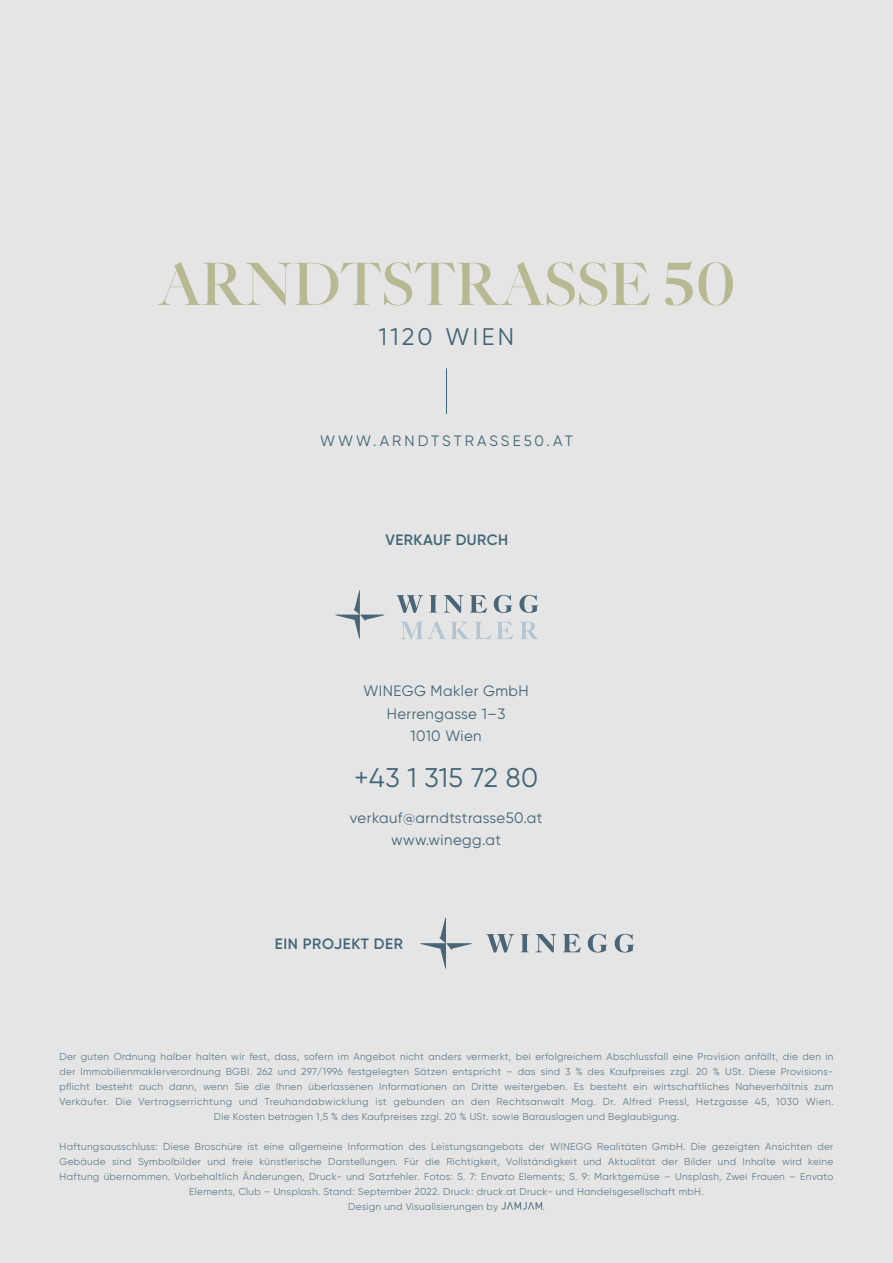
<style>
.page{position:relative;width:893px;height:1263px;background:#e5e5e5}
.page>*{position:absolute;margin:0;border:0;box-sizing:border-box;transform-origin:0 0}
.t1{font:58.5px "Quase Display";letter-spacing:-.005em;color:#b8b992}
.t2{font:27px "Gilroy";letter-spacing:.02em;color:#416576}
.t3{font:24px "Gilroy";letter-spacing:.14em;color:#416576}
.t4{font:15px/22.5px "Gilroy";letter-spacing:.03em;color:#416576;text-align:center}
.t5{font:600 15px "Gilroy";letter-spacing:.035em;color:#416576}
.t6{font:15px "Gilroy";letter-spacing:.205em;color:#416576}
.t7{font:10.05px/15px "Gilroy";letter-spacing:.03em;color:#416576;text-align:center}
</style>
<div class="page">
<svg style="left:501px;top:1202px;width:41px;height:7px"></svg>
<hr style="left:446px;top:368px;width:1px;height:46px;background:#416576">
<svg style="left:335px;top:590px;width:50px;height:49px"></svg>
<svg style="left:396px;top:595px;width:142px;height:18px"></svg>
<svg style="left:401px;top:621px;width:138px;height:18px"></svg>
<svg style="left:486px;top:934px;width:148px;height:18px"></svg>
<svg style="left:420px;top:917px;width:52px;height:52px"></svg>
<h1 class="t1" style="left:157px;top:246px;width:580px">ARNDTSTRASSE 50</h1>
<h3 class="t3" style="left:379px;top:322px;width:137px">1120 WIEN</h3>
<h3 class="t6" style="left:320px;top:432px;width:254px">WWW.ARNDTSTRASSE50.AT</h3>
<h3 class="t5" style="left:385px;top:530px;width:124px">VERKAUF DURCH</h3>
<h3 class="t4" style="left:364px;top:679px;width:167px">WINEGG Makler GmbH<br>Herrengasse 1–3<br>1010 Wien</h3>
<h2 class="t2" style="left:354px;top:761px;width:185px">+43 1 315 72 80</h2>
<h3 class="t4" style="left:350px;top:806px;width:194px">verkauf@arndtstrasse50.at www.winegg.at</h3>
<h3 class="t5" style="left:275px;top:934px;width:130px">EIN PROJEKT DER</h3>
<p class="t7" style="left:60px;top:1048px;width:775px">Der guten Ordnung halber halten wir fest, dass, sofern im Angebot nicht anders vermerkt, bei erfolgreichem Abschlussfall eine Provision anfällt, die den in der Immobilienmaklerverordnung BGBI. 262 und 297/1996 festgelegten Sätzen entspricht – das sind 3 % des Kaufpreises zzgl. 20 % USt. Diese Provisions&shy;pflicht besteht auch dann, wenn Sie die Ihnen überlassenen Informationen an Dritte weitergeben. Es besteht ein wirtschaftliches Naheverhältnis zum Verkäufer. Die Vertragserrichtung und Treuhandabwicklung ist gebunden an den Rechtsanwalt Mag. Dr. Alfred Pressl, Hetzgasse 45, 1030 Wien.<br>Die Kosten betragen 1,5 % des Kaufpreises zzgl. 20 % USt. sowie Barauslagen und Beglaubigung.</p>
<p class="t7" style="left:60px;top:1138px;width:775px">Haftungsausschluss: Diese Broschüre ist eine allgemeine Information des Leistungsangebots der WINEGG Realitäten GmbH. Die gezeigten Ansichten der</p>
<p class="t7" style="left:60px;top:1153px;width:775px">Gebäude sind Symbolbilder und freie künstlerische Darstellungen. Für die Richtigkeit, Vollständigkeit und Aktualität der Bilder und Inhalte wird keine</p>
<p class="t7" style="left:60px;top:1168px;width:775px">Haftung übernommen. Vorbehaltlich Änderungen, Druck- und Satzfehler. Fotos: S. 7: Envato Elements; S. 9: Marktgemüse – Unsplash, Zwei Frauen – Envato</p>
<p class="t7" style="left:189px;top:1183px;width:516px">Elements, Club – Unsplash. Stand: September 2022. Druck: druck.at Druck- und Handelsgesellschaft mbH.</p>
<p class="t7" style="left:348px;top:1198px;width:152px">Design und Visualisierungen by</p>
<p class="t7" style="left:542px;top:1198px;width:4px">.</p>
</div>
